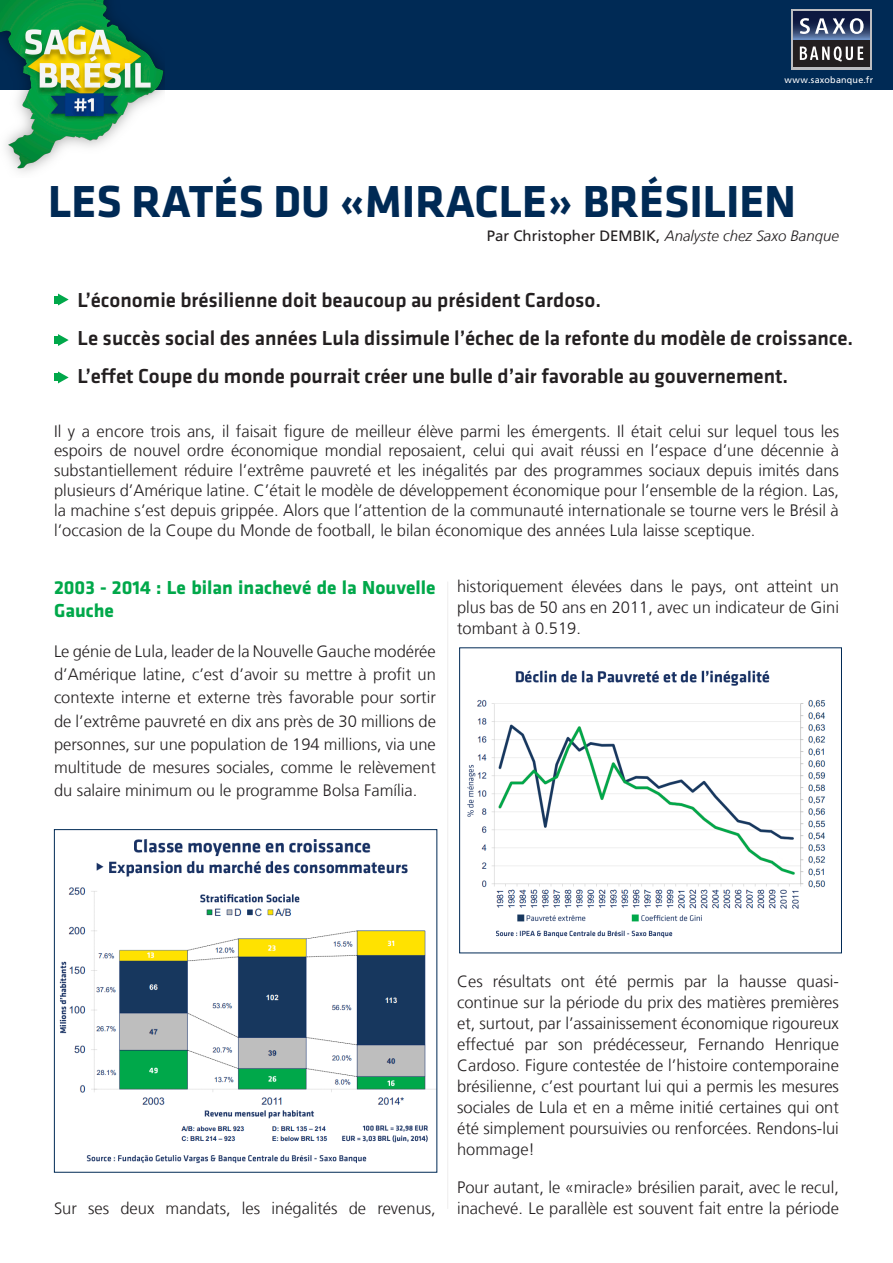
<style>
.page{position:relative;width:893px;height:1263px;background:#fff}
.page>*{position:absolute;margin:0;border:0;box-sizing:border-box;transform-origin:0 0}
.t1{font:700 46.5px "Klavika";color:#002a55}
.t2{font:500 21px "Klavika";color:#231f20}
.t3{font:700 19.5px/23.1px "Klavika";color:#00a84a}
.t4{font:300 16.5px/21px "Frutiger LT Com";color:#231f20;text-align:justify}
.t5{font:italic 300 15px "Frutiger LT Com";color:#231f20}
.body_copy_grey{font:9px "Frutiger LT Com";letter-spacing:.025em;color:#fff}
.s1{font-weight:400;font-style:normal}
</style>
<div class="page">
<div style="left:0;top:0;width:893px;height:89px;background:#002a55"></div>
<div style="left:791px;top:9px;width:81px;height:61px;background:#bcbdc0"></div>
<div style="left:793px;top:39px;width:77px;height:28px;background:#231f20"></div>
<svg style="left:793px;top:11px;width:77px;height:28px"></svg>
<svg style="left:800px;top:46px;width:63px;height:16px"></svg>
<svg style="left:800px;top:18px;width:64px;height:16px"></svg>
<img style="left:0;top:0;width:165px;height:172px">
<div style="left:55px;top:296px;width:6px;height:7px;background:#00a84a"></div>
<svg style="left:58px;top:293px;width:11px;height:12px"></svg>
<div style="left:55px;top:337px;width:6px;height:7px;background:#00a84a"></div>
<svg style="left:58px;top:334px;width:11px;height:12px"></svg>
<div style="left:55px;top:374px;width:6px;height:7px;background:#00a84a"></div>
<svg style="left:58px;top:371px;width:11px;height:12px"></svg>
<hr style="left:447px;top:581px;width:1px;height:628px;background:#231f20">
<img style="left:59px;top:839px;width:376px;height:325px">
<div style="left:54px;top:829px;width:383px;height:343px;border:1px solid #002a55"></div>
<img style="left:467px;top:670px;width:359px;height:268px">
<div style="left:459px;top:647px;width:383px;height:306px;border:1px solid #002a55"></div>
<p class="body_copy_grey" style="left:785px;top:75px;width:90px">www.saxobanque.fr</p>
<p class="t1" style="left:48px;top:168px;width:749px">LES RATÉS DU «MIRACLE» BRÉSILIEN</p>
<p class="t5" style="left:487px;top:227px;width:354px"><span class="s1">Par Christopher DEMBIK,</span> Analyste chez Saxo Banque</p>
<p class="t2" style="left:78px;top:286px;width:525px">L’économie brésilienne doit beaucoup au président Cardoso.</p>
<p class="t2" style="left:78px;top:324px;width:777px">Le succès social des années Lula dissimule l’échec de la refonte du modèle de croissance.</p>
<p class="t2" style="left:78px;top:362px;width:712px">L’effet Coupe du monde pourrait créer une bulle d’air favorable au gouvernement.</p>
<p class="t4" style="left:54px;top:421px;width:787px;line-height:19.8px">Il y a encore trois ans, il faisait figure de meilleur élève parmi les émergents. Il était celui sur lequel tous les espoirs de nouvel ordre économique mondial reposaient, celui qui avait réussi en l’espace d’une décennie à substantiellement réduire l’extrême pauvreté et les inégalités par des programmes sociaux depuis imités dans plusieurs d’Amérique latine. C’était le modèle de développement économique pour l’ensemble de la région. Las, la machine s’est depuis grippée. Alors que l’attention de la communauté internationale se tourne vers le Brésil à l’occasion de la Coupe du Monde de football, le bilan économique des années Lula laisse sceptique.</p>
<p class="t3" style="left:54px;top:575px;width:383px">2003 - 2014 : Le bilan inachevé de la Nouvelle<br>Gauche</p>
<p class="t4" style="left:54px;top:640px;width:383px;line-height:23.1px">Le génie de Lula, leader de la Nouvelle Gauche modérée d’Amérique latine, c’est d’avoir su mettre à profit un contexte interne et externe très favorable pour sortir de l’extrême pauvreté en dix ans près de 30 millions de personnes, sur une population de 194 millions, via une multitude de mesures sociales, comme le relèvement du salaire minimum ou le programme Bolsa Família.</p>
<p class="t4" style="left:457px;top:576px;width:383px">historiquement élevées dans le pays, ont atteint un plus bas de 50 ans en 2011, avec un indicateur de Gini tombant à 0.519.</p>
<p class="t4" style="left:54px;top:1198px;width:383px">Sur ses deux mandats, les inégalités de revenus,</p>
<p class="t4" style="left:457px;top:971px;width:383px">Ces résultats ont été permis par la hausse quasi&shy;continue sur la période du prix des matières premières et, surtout, par l’assainissement économique rigoureux effectué par son prédécesseur, Fernando Henrique Cardoso. Figure contestée de l’histoire contemporaine brésilienne, c’est pourtant lui qui a permis les mesures sociales de Lula et en a même initié certaines qui ont été simplement poursuivies ou renforcées. Rendons-lui hommage!</p>
<p class="t4" style="left:457px;top:1177px;width:383px">Pour autant, le «miracle» brésilien parait, avec le recul, inachevé. Le parallèle est souvent fait entre la période</p>
</div>
